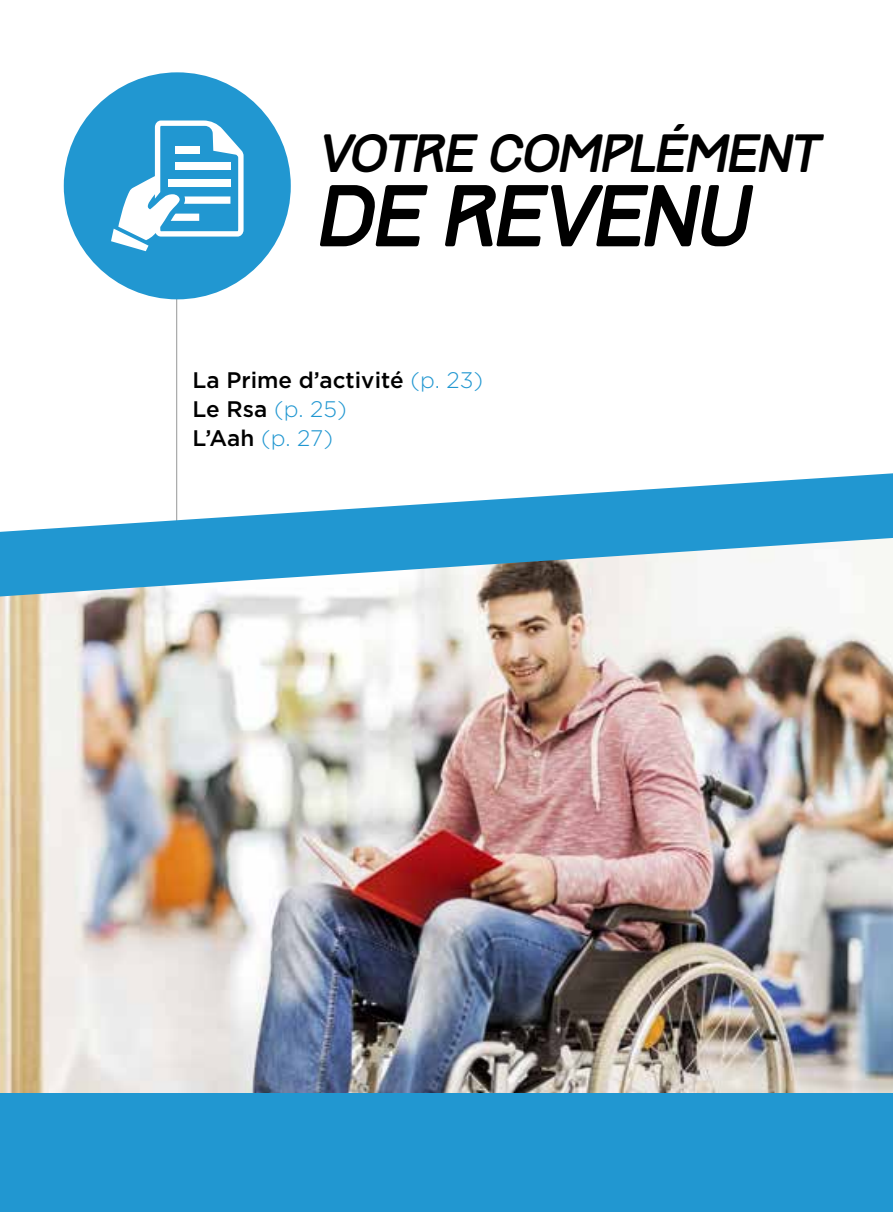
<style>
.page{position:relative;width:893px;height:1212px;background:#fff}
.page>*{position:absolute;margin:0;border:0;box-sizing:border-box;transform-origin:0 0}
.t1{font:italic 76.5px "Track";letter-spacing:-.03em;color:#000}
.t2{font:italic 47.25px "Track";letter-spacing:-.035em;color:#000}
.t3{font:500 22.5px/29.2px "Gotham";color:#000}
.s1{font-weight:300;color:#2197d1}
</style>
<div class="page">
<hr style="left:176px;top:290px;width:1px;height:237px;background:#a2a3a3">
<img style="left:0;top:596px;width:893px;height:498px">
<svg style="left:0;top:473px;width:893px;height:123px;fill:#2197d1"></svg>
<div style="left:0;top:1094px;width:893px;height:118px;background:#2197d1"></div>
<div style="left:64px;top:72px;width:227px;height:227px;background:#2197d1;border-radius:50%"></div>
<svg style="left:111px;top:120px;width:133px;height:131px"></svg>
<h2 class="t2" style="left:320px;top:124px;width:503px">VOTRE COMPLÉMENT</h2>
<h1 class="t1" style="left:320px;top:168px;width:434px">DE REVENU</h1>
<p class="t3" style="left:193px;top:365px;width:292px">La Prime d’activité <span class="s1">(p. 23)<br></span>Le Rsa <span class="s1">(p. 25)<br></span>L’Aah <span class="s1">(p. 27)</span></p>
</div>
